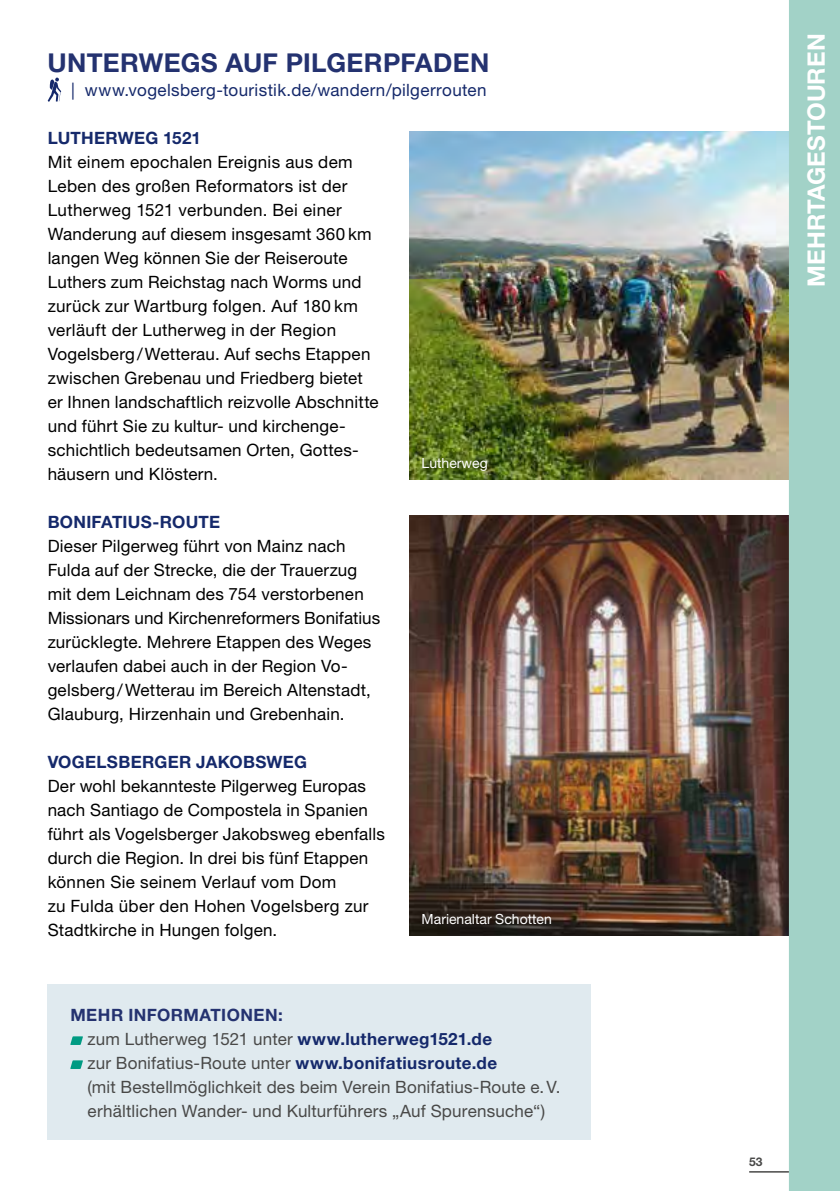
<style>
.page{position:relative;width:840px;height:1191px;background:#fff}
.page>*{position:absolute;margin:0;border:0;box-sizing:border-box;transform-origin:0 0}
.t1{font:700 26px "Helvetica Neue LT Std";letter-spacing:.01em;color:#243270}
.t2{font:700 24px "Helvetica Neue LT Std";letter-spacing:.005em;color:#fff}
.t3{font:17px/24px "Helvetica Neue LT Std";letter-spacing:.015em;color:#000}
.t4{font:17px/24px "Helvetica Neue LT Std";letter-spacing:.01em;color:#494948}
.t5{font:700 17px "Helvetica Neue LT Std";letter-spacing:.015em;color:#15296b}
.t6{font:17px "Helvetica Neue LT Std";letter-spacing:.02em;color:#15296b}
.t7{font:14px "Helvetica Neue LT Std";color:#fff}
.t8{font:700 12px "Helvetica Neue LT Std";color:#494948}
.s1{font-weight:700;color:#243270}
.s2{font-weight:700;color:#15296b}
</style>
<div class="page">
<img style="left:409px;top:132px;width:379px;height:348px">
<img style="left:409px;top:516px;width:379px;height:420px">
<div style="left:788px;top:0;width:51px;height:1191px;background:#a2d2c7"></div>
<svg style="left:48px;top:77px;width:13px;height:25px"></svg>
<div style="left:418px;top:910px;width:140px;height:21px;background:#000;opacity:.5"></div>
<div style="left:418px;top:454px;width:77px;height:25px;background:#000;opacity:.5"></div>
<div style="left:48px;top:984px;width:542px;height:155px;background:#e0eaef"></div>
<svg style="left:70px;top:1036px;width:13px;height:9px"></svg>
<svg style="left:70px;top:1060px;width:13px;height:9px"></svg>
<hr style="left:748px;top:1171px;width:40px;height:1px;background:#494948">
<h1 class="t1" style="left:48px;top:46px;width:443px">UNTERWEGS AUF PILGERPFADEN</h1>
<p class="t6" style="left:71px;top:79px;width:417px">| www.vogelsberg-touristik.de/wandern/pilgerrouten</p>
<p class="t5" style="left:48px;top:127px;width:155px">LUTHERWEG 1521</p>
<p class="t3" style="left:48px;top:149px;width:332px">Mit einem epochalen Ereignis aus dem Leben des großen Reformators ist der Lutherweg 1521 verbunden. Bei einer Wanderung auf diesem insgesamt 360 km langen Weg können Sie der Reiseroute Luthers zum Reichstag nach Worms und zurück zur Wartburg folgen. Auf 180 km verläuft der Lutherweg in der Region Vogelsberg/Wetterau. Auf sechs Etappen zwischen Grebenau und Friedberg bietet er Ihnen landschaftlich reizvolle Abschnitte und führt Sie zu kultur- und kirchenge&shy;schichtlich bedeutsamen Orten, Gottes&shy;häusern und Klöstern.</p>
<p class="t5" style="left:48px;top:511px;width:174px">BONIFATIUS-ROUTE</p>
<p class="t3" style="left:48px;top:533px;width:334px">Dieser Pilgerweg führt von Mainz nach Fulda auf der Strecke, die der Trauerzug mit dem Leichnam des 754 verstorbenen Missionars und Kirchenreformers Bonifatius zurücklegte. Mehrere Etappen des Weges verlaufen dabei auch in der Region Vo&shy;gelsberg/Wetterau im Bereich Altenstadt, Glauburg, Hirzenhain und Grebenhain.</p>
<p class="t5" style="left:48px;top:751px;width:261px">VOGELSBERGER JAKOBSWEG</p>
<p class="t3" style="left:48px;top:773px;width:338px">Der wohl bekannteste Pilgerweg Europas nach Santiago de Compostela in Spanien führt als Vogelsberger Jakobsweg ebenfalls durch die Region. In drei bis fünf Etappen können Sie seinem Verlauf vom Dom<br>zu Fulda über den Hohen Vogelsberg zur Stadtkirche in Hungen folgen.</p>
<p class="t7" style="left:421px;top:455px;width:68px">Lutherweg</p>
<p class="t7" style="left:421px;top:910px;width:132px">Marienaltar Schotten</p>
<p class="t4" style="left:88px;top:1002px;width:474px;text-indent:-17px"><span class="s1">MEHR INFORMATIONEN:<br></span>zum Lutherweg 1521 unter <span class="s2">www.lutherweg1521.de<br></span>zur Bonifatius-Route unter <span class="s2">www.bonifatiusroute.de<br></span>(mit Bestellmöglichkeit des beim Verein Bonifatius-Route e.V. erhältlichen Wander- und Kulturführers „Auf Spurensuche“)</p>
<h2 class="t2" style="left:801px;top:287px;width:255px;rotate:-90deg">MEHRTAGESTOUREN</h2>
<p class="t8" style="left:748px;top:1153px;width:15px">53</p>
</div>
